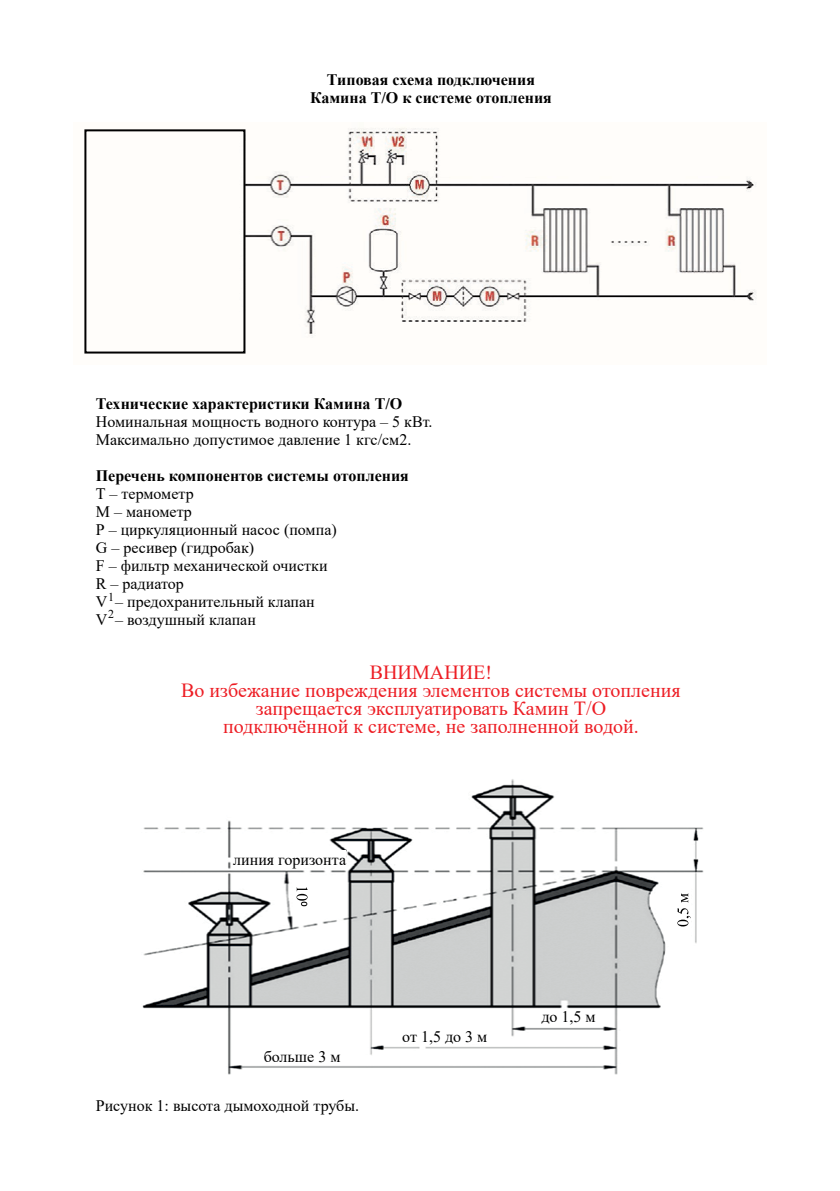
<style>
.page{position:relative;width:840px;height:1191px;background:#fff}
.page>*{position:absolute;margin:0;border:0;box-sizing:border-box;transform-origin:0 0}
.t1{font:20px/18px "Times New Roman";color:#ed1d24;text-align:center}
.t2{font:16px/18px "Times New Roman";color:#000}
.t3{font:700 16px/18px "Times New Roman";color:#000;text-align:center}
.t4{font:12px/16.4px "Times New Roman";color:#000}
</style>
<div class="page">
<img style="left:84px;top:127px;width:673px;height:227px">
<div style="left:84px;top:129px;width:161px;height:224px;border:2px solid #000"></div>
<img style="left:142px;top:779px;width:562px;height:296px">
<div style="left:235px;top:850px;width:111px;height:17px;background:#fff"></div>
<div style="left:293px;top:883px;width:30px;height:30px;background:#fff"></div>
<svg style="left:296px;top:887px;width:11px;height:19px"></svg>
<div style="left:665px;top:882px;width:25px;height:55px;background:#fff"></div>
<svg style="left:677px;top:893px;width:13px;height:33px"></svg>
<div style="left:531px;top:1009px;width:62px;height:16px;background:#fff"></div>
<div style="left:394px;top:1022px;width:96px;height:21px;background:#fff"></div>
<div style="left:248px;top:1043px;width:96px;height:21px;background:#fff"></div>
<p class="t3" style="left:310px;top:70px;width:243px">Типовая схема подключения<br>Камина Т/О к системе отопления</p>
<p class="t3" style="left:96px;top:394px;width:308px">Технические характеристики Камина Т/О</p>
<p class="t2" style="left:96px;top:412px;width:338px">Номинальная мощность водного контура – 5 кВт.<br>Максимально допустимое давление 1 кгс/см2.</p>
<p class="t3" style="left:96px;top:466px;width:314px">Перечень компонентов системы отопления</p>
<p class="t2" style="left:96px;top:484px;width:242px">Т – термометр<br>М – манометр<br>Р – циркуляционный насос (помпа)<br>G – ресивер (гидробак)<br>F – фильтр механической очистки<br>R – радиатор<br>V – предохранительный клапан<br>V – воздушный клапан</p>
<p class="t1" style="left:181px;top:662px;width:500px">ВНИМАНИЕ!<br>Во избежание повреждения элементов системы отопления запрещается эксплуатировать Камин Т/О<br>подключённой к системе, не заполненной водой.</p>
<p class="t4" style="left:108px;top:588px;width:7px">1<br>2</p>
<p class="t2" style="left:233px;top:850px;width:114px">линия горизонта</p>
<p class="t2" style="left:263px;top:1047px;width:78px">больше 3 м</p>
<p class="t2" style="left:96px;top:1096px;width:265px">Рисунок 1: высота дымоходной трубы.</p>
<p class="t2" style="left:402px;top:1026px;width:87px">от 1,5 до 3 м</p>
<p class="t2" style="left:541px;top:1007px;width:56px">до 1,5 м</p>
</div>
